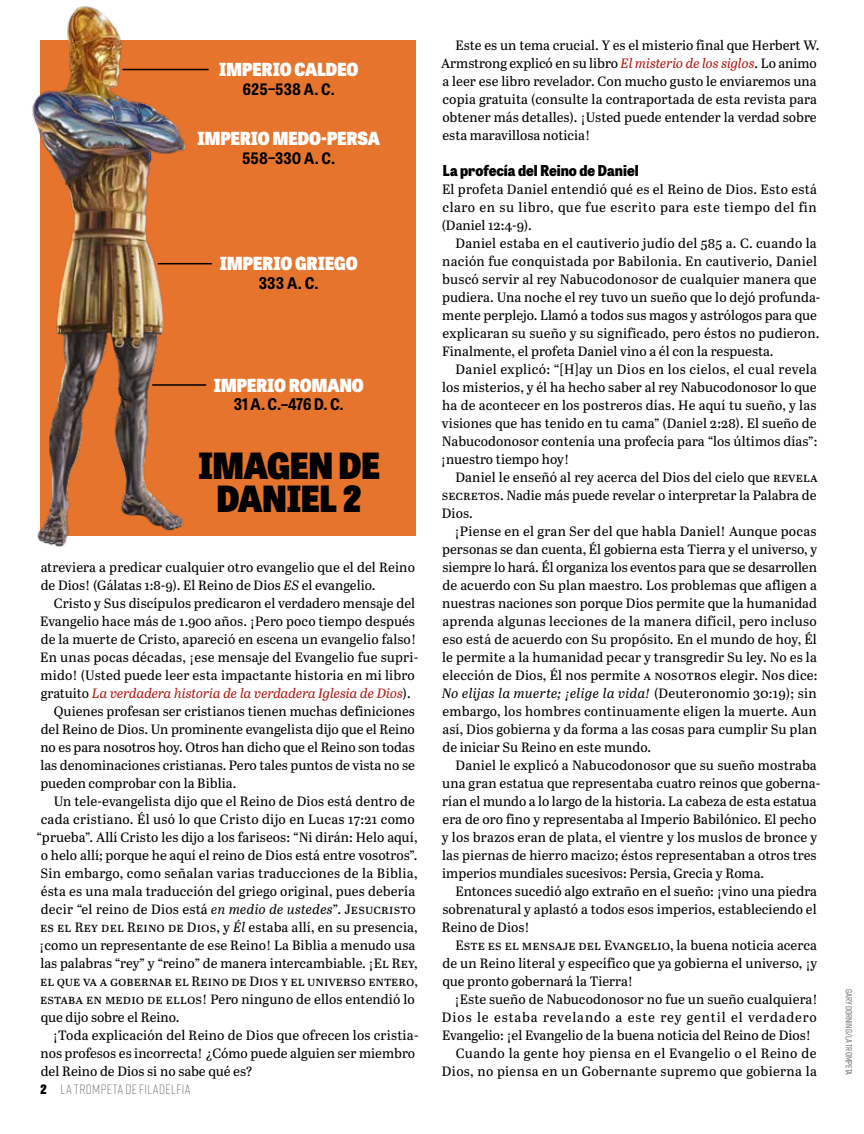
<style>
.page{position:relative;width:864px;height:1134px;background:#fff}
.page>*{position:absolute;margin:0;border:0;box-sizing:border-box;transform-origin:0 0}
.t1{font:800 36px/33px "Tablet Gothic Narrow";color:#000;text-align:center}
.t2{font:800 18px "Tablet Gothic Narrow";color:#fff}
.t3{font:700 16.05px "Tablet Gothic Narrow";letter-spacing:-.005em;color:#000}
.t4{font:700 15.75px "Tablet Gothic Narrow";letter-spacing:.005em;color:#000}
.t5{font:800 15px "Tablet Gothic Narrow";color:#000}
.t6{font:13.5px/18px "Abril Text";letter-spacing:.005em;color:#000;text-align:justify}
.t7{font:italic 13.5px "Abril Text";color:#ae1613}
.t8{font:300 13.5px "Rift Soft";letter-spacing:.04em;color:#706f6f}
.t9{font:500 9px "Rift Soft";letter-spacing:.01em;color:#706f6f}
.s1{font-style:italic}
.s2{font-style:normal;color:#000}
.s3{font-family:"Tablet Gothic Narrow";font-weight:800;font-size:12.9px;color:#000}
.s4{font-style:italic;color:#ae1613}
</style>
<div class="page">
<div style="left:40px;top:40px;width:375px;height:496px;background:#e7742c"></div>
<img style="left:32px;top:6px;width:154px;height:541px">
<hr style="left:123px;top:69px;width:86px;height:1px;background:#000">
<hr style="left:158px;top:263px;width:54px;height:1px;background:#000">
<hr style="left:152px;top:384px;width:54px;height:2px;background:#000">
<h2 class="t2" style="left:219px;top:56px;width:141px">IMPERIO CALDEO</h2>
<p class="t4" style="left:243px;top:78px;width:94px">625–538 A. C.</p>
<h2 class="t2" style="left:197px;top:125px;width:184px">IMPERIO MEDO-PERSA</h2>
<p class="t4" style="left:242px;top:147px;width:95px">558–330 A. C.</p>
<h2 class="t2" style="left:220px;top:250px;width:139px">IMPERIO GRIEGO</h2>
<p class="t3" style="left:259px;top:272px;width:61px">333 A. C.</p>
<h2 class="t2" style="left:214px;top:372px;width:152px">IMPERIO ROMANO</h2>
<p class="t3" style="left:234px;top:393px;width:111px">31 A. C.–476 D. C.</p>
<h1 class="t1" style="left:198px;top:447px;width:183px">IMAGEN DE<br>DANIEL 2</h1>
<p class="t6" style="left:41px;top:557px;width:376px">atreviera a predicar cualquier otro evangelio que el del Reino de Dios! (Gálatas 1:8-9). El Reino de Dios <span class="s1">ES</span> el evangelio.</p>
<p class="t6" style="left:54px;top:593px;width:363px">Cristo y Sus discípulos predicaron el verdadero mensaje del</p>
<p class="t6" style="left:40px;top:611px;width:376px">Evangelio hace más de 1.900 años. ¡Pero poco tiempo después</p>
<p class="t6" style="left:41px;top:629px;width:377px">de la muerte de Cristo, apareció en escena un evangelio falso!</p>
<p class="t6" style="left:40px;top:647px;width:380px">En unas pocas décadas, ¡ese mensaje del Evangelio fue supri-</p>
<p class="t6" style="left:41px;top:665px;width:376px">mido! (Usted puede leer esta impactante historia en mi libro</p>
<p class="t7" style="left:41px;top:683px;width:371px"><span class="s2">gratuito</span> La verdadera historia de la verdadera Iglesia de Dios<span class="s2">).</span></p>
<p class="t6" style="left:54px;top:701px;width:362px">Quienes profesan ser cristianos tienen muchas definiciones</p>
<p class="t6" style="left:41px;top:719px;width:376px">del Reino de Dios. Un prominente evangelista dijo que el Reino</p>
<p class="t6" style="left:40px;top:737px;width:376px">no es para nosotros hoy. Otros han dicho que el Reino son todas</p>
<p class="t6" style="left:40px;top:755px;width:376px">las denominaciones cristianas. Pero tales puntos de vista no se</p>
<p class="t6" style="left:40px;top:773px;width:197px">pueden comprobar con la Biblia.</p>
<p class="t6" style="left:54px;top:791px;width:363px">Un tele-evangelista dijo que el Reino de Dios está dentro de</p>
<p class="t6" style="left:41px;top:809px;width:376px">cada cristiano. Él usó lo que Cristo dijo en Lucas 17:21 como</p>
<p class="t6" style="left:37px;top:827px;width:383px">“prueba”. Allí Cristo les dijo a los fariseos: “Ni dirán: Helo aquí,</p>
<p class="t6" style="left:41px;top:845px;width:378px">o helo allí; porque he aquí el reino de Dios está entre vosotros”.</p>
<p class="t6" style="left:41px;top:863px;width:379px">Sin embargo, como señalan varias traducciones de la Biblia,</p>
<p class="t6" style="left:41px;top:881px;width:376px">ésta es una mala traducción del griego original, pues debería</p>
<p class="t6" style="left:41px;top:899px;width:377px">decir “el reino de Dios está <span class="s1">en medio de ustedes</span>”. Jesucristo</p>
<p class="t6" style="left:40px;top:917px;width:379px">es el Rey del Reino de Dios, y <span class="s1">Él</span> estaba allí, en su presencia,</p>
<p class="t6" style="left:39px;top:935px;width:378px">¡como un representante de ese Reino! La Biblia a menudo usa</p>
<p class="t6" style="left:40px;top:953px;width:379px">las palabras “rey” y “reino” de manera intercambiable. ¡El Rey,</p>
<p class="t6" style="left:40px;top:971px;width:379px">el que va a gobernar el Reino de Dios y el universo entero,</p>
<p class="t6" style="left:40px;top:989px;width:376px">estaba en medio de ellos! Pero ninguno de ellos entendió lo</p>
<p class="t6" style="left:41px;top:1007px;width:140px">que dijo sobre el Reino.</p>
<p class="t6" style="left:53px;top:1025px;width:367px">¡Toda explicación del Reino de Dios que ofrecen los cristia-</p>
<p class="t6" style="left:40px;top:1043px;width:376px">nos profesos es incorrecta! ¿Cómo puede alguien ser miembro</p>
<p class="t6" style="left:41px;top:1061px;width:214px">del Reino de Dios si no sabe qué es?</p>
<p class="t8" style="left:40px;top:1080px;width:152px"><span class="s3">2</span> LA TROMPETA DE FILADELFIA</p>
<p class="t6" style="left:441px;top:35px;width:380px;text-align:left;text-indent:14px">Este es un tema crucial. Y es el misterio final que Herbert W.<br>Armstrong explicó en su libro <span class="s4">El misterio de los siglos</span>. Lo animo a leer ese libro revelador. Con mucho gusto le enviaremos una copia gratuita (consulte la contraportada de esta revista para obtener más detalles). ¡Usted puede entender la verdad sobre esta maravillosa noticia!</p>
<p class="t5" style="left:442px;top:159px;width:198px">La profecía del Reino de Daniel</p>
<p class="t6" style="left:442px;top:179px;width:376px">El profeta Daniel entendió qué es el Reino de Dios. Esto está claro en su libro, que fue escrito para este tiempo del fin (Daniel 12:4-9).</p>
<p class="t6" style="left:442px;top:233px;width:380px;text-align:left;text-indent:13px">Daniel estaba en el cautiverio judío del 585 a. C. cuando la nación fue conquistada por Babilonia. En cautiverio, Daniel buscó servir al rey Nabucodonosor de cualquier manera que pudiera. Una noche el rey tuvo un sueño que lo dejó profunda&shy;mente perplejo. Llamó a todos sus magos y astrólogos para que explicaran su sueño y su significado, pero éstos no pudieron.<br>Finalmente, el profeta Daniel vino a él con la respuesta.</p>
<p class="t6" style="left:441px;top:359px;width:378px;text-indent:14px">Daniel explicó: “[H]ay un Dios en los cielos, el cual revela los misterios, y él ha hecho saber al rey Nabucodonosor lo que ha de acontecer en los postreros días. He aquí tu sueño, y las visiones que has tenido en tu cama” (Daniel 2:28). El sueño de Nabucodonosor contenía una profecía para “los últimos días”: ¡nuestro tiempo hoy!</p>
<p class="t6" style="left:442px;top:467px;width:378px;text-indent:14px">Daniel le enseñó al rey acerca del Dios del cielo que revela secretos. Nadie más puede revelar o interpretar la Palabra de Dios.</p>
<p class="t6" style="left:442px;top:521px;width:377px;text-indent:13px">¡Piense en el gran Ser del que habla Daniel! Aunque pocas personas se dan cuenta, Él gobierna esta Tierra y el universo, y siempre lo hará. Él organiza los eventos para que se desarrollen de acuerdo con Su plan maestro. Los problemas que afligen a nuestras naciones son porque Dios permite que la humanidad aprenda algunas lecciones de la manera difícil, pero incluso eso está de acuerdo con Su propósito. En el mundo de hoy, Él le permite a la humanidad pecar y transgredir Su ley. No es la elección de Dios, Él nos permite a nosotros elegir. Nos dice:<br><span class="s1">No elijas la muerte; ¡elige la vida!</span> (Deuteronomio 30:19); sin embargo, los hombres continuamente eligen la muerte. Aun así, Dios gobierna y da forma a las cosas para cumplir Su plan de iniciar Su Reino en este mundo.</p>
<p class="t6" style="left:442px;top:755px;width:380px;text-align:left;text-indent:14px">Daniel le explicó a Nabucodonosor que su sueño mostraba una gran estatua que representaba cuatro reinos que goberna&shy;rían el mundo a lo largo de la historia. La cabeza de esta estatua era de oro fino y representaba al Imperio Babilónico. El pecho y los brazos eran de plata, el vientre y los muslos de bronce y las piernas de hierro macizo; éstos representaban a otros tres imperios mundiales sucesivos: Persia, Grecia y Roma.</p>
<p class="t6" style="left:442px;top:881px;width:377px;text-indent:14px">Entonces sucedió algo extraño en el sueño: ¡vino una piedra sobrenatural y aplastó a todos esos imperios, estableciendo el Reino de Dios!</p>
<p class="t6" style="left:443px;top:935px;width:376px;text-indent:13px">Este es el mensaje del Evangelio, la buena noticia acerca de un Reino literal y específico que ya gobierna el universo, ¡y que pronto gobernará la Tierra!</p>
<p class="t6" style="left:454px;top:989px;width:365px">¡Este sueño de Nabucodonosor no fue un sueño cualquiera!</p>
<p class="t6" style="left:442px;top:1007px;width:376px">Dios le estaba revelando a este rey gentil el verdadero</p>
<p class="t6" style="left:442px;top:1025px;width:371px">Evangelio: ¡el Evangelio de la buena noticia del Reino de Dios!</p>
<p class="t6" style="left:456px;top:1043px;width:362px">Cuando la gente hoy piensa en el Evangelio o el Reino de</p>
<p class="t6" style="left:442px;top:1061px;width:376px">Dios, no piensa en un Gobernante supremo que gobierna la</p>
<p class="t9" style="left:855px;top:989px;width:88px;rotate:90deg">GARY DORNING/LA TROMPETA</p>
</div>
